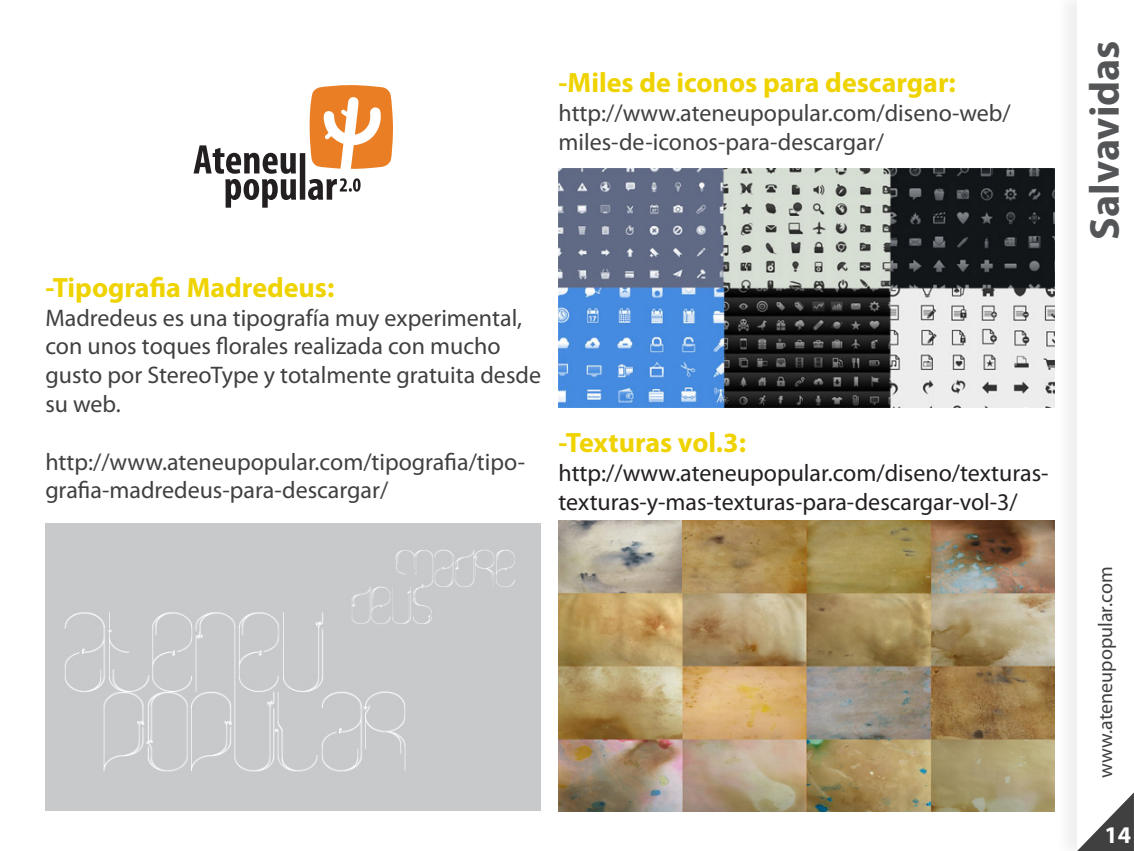
<style>
.page{position:relative;width:1134px;height:851px;background:#fff}
.page>*{position:absolute;margin:0;border:0;box-sizing:border-box;transform-origin:0 0}
.t1{font:700 42px "Myriad Pro";color:#535557}
.t2{font:700 28px "Myriad Pro";color:#efd300}
.t3{font:24px/28.8px "Myriad Pro";color:#404040}
.t4{font:24px/28.8px "Myriad Pro";color:#231f20}
.t5{font:700 24px "Myriad Pro";color:#fff}
.t6{font:20px "Myriad Pro";color:#404040}
</style>
<div class="page">
<div style="left:1055px;top:0;width:79px;height:850px;background:#f7f7f7"></div>
<div style="left:1077px;top:0;width:57px;height:850px;background:#fff"></div>
<svg style="left:1078px;top:792px;width:56px;height:58px"></svg>
<svg style="left:194px;top:85px;width:199px;height:123px"></svg>
<img style="left:558px;top:169px;width:497px;height:239px">
<img style="left:558px;top:520px;width:496px;height:291px">
<div style="left:46px;top:523px;width:495px;height:287px;background:#c8c9cb"></div>
<p class="t2" style="left:558px;top:64px;width:399px">-Miles de iconos para descargar:</p>
<p class="t3" style="left:558px;top:98px;width:454px">http://www.ateneupopular.com/diseno-web/ miles-de-iconos-para-descargar/</p>
<p class="t2" style="left:45px;top:269px;width:290px">-Tipografia Madredeus:</p>
<p class="t3" style="left:45px;top:302px;width:497px">Madredeus es una tipografía muy experimental, con unos toques florales realizada con mucho gusto por StereoType y totalmente gratuita desde su web.</p>
<p class="t3" style="left:45px;top:446px;width:481px">http://www.ateneupopular.com/tipografia/tipo&shy;grafia-madredeus-para-descargar/</p>
<p class="t2" style="left:558px;top:424px;width:189px">-Texturas vol.3:</p>
<p class="t4" style="left:558px;top:458px;width:492px">http://www.ateneupopular.com/diseno/texturas&shy;texturas-y-mas-texturas-para-descargar-vol-3/</p>
<h1 class="t1" style="left:1077px;top:240px;width:201px;rotate:-90deg">Salvavidas</h1>
<p class="t6" style="left:1093px;top:777px;width:213px;rotate:-90deg">www.ateneupopular.com</p>
<p class="t5" style="left:1104px;top:819px;width:28px">14</p>
</div>
